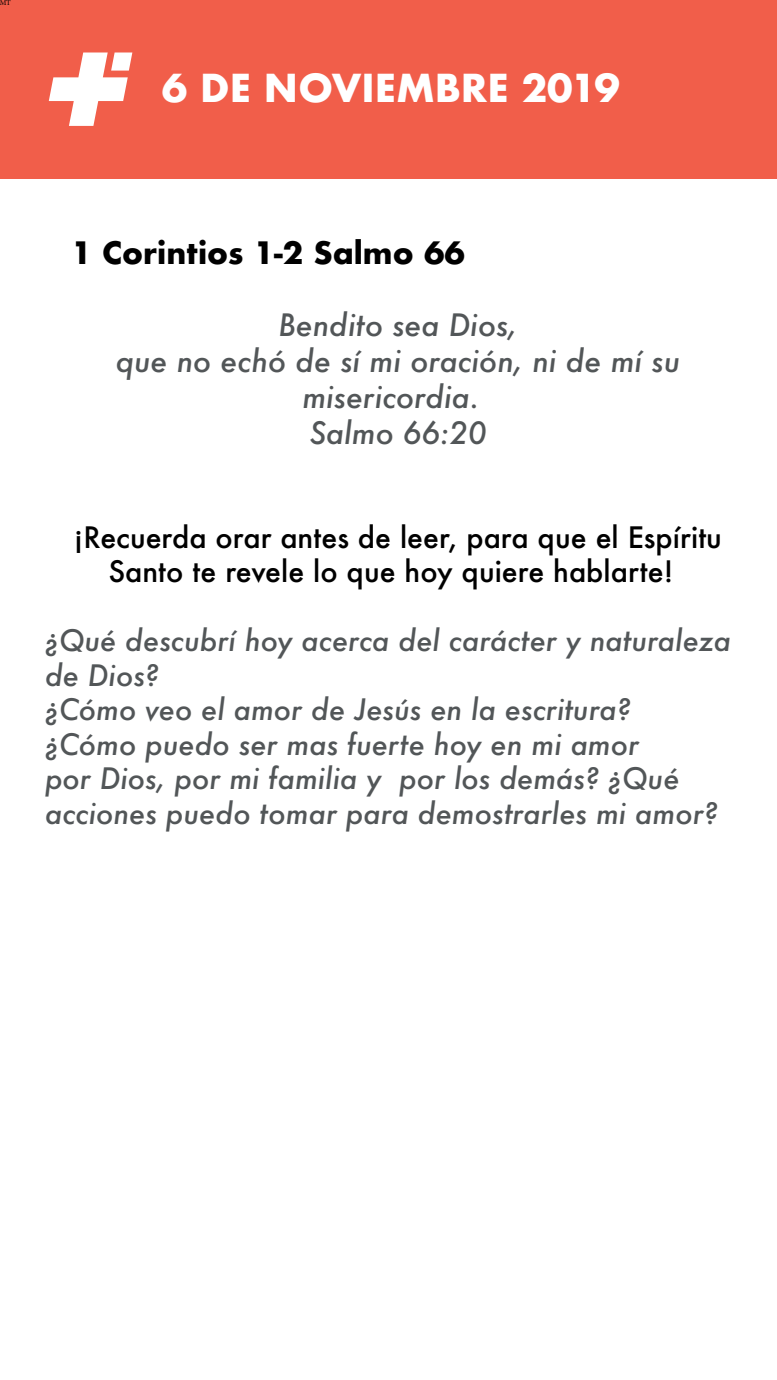
<style>
.page{position:relative;width:777px;height:1380px;background:#fff}
.page>*{position:absolute;margin:0;border:0;box-sizing:border-box;transform-origin:0 0}
.t1{font:700 37.5px "Futura";color:#fff}
.t2{font:italic 500 30px/36px "Futura";color:#525658;text-align:center}
.t3{font:700 30px "Futura";color:#000}
.t4{font:italic 500 28.75px/34.5px "Futura";color:#525658}
.t5{font:500 28.75px/34.5px "Futura";color:#000;text-align:center}
.t6{font:7.5px "Minion Pro";color:#000}
</style>
<div class="page">
<div style="left:0;top:0;width:776px;height:178px;background:#f15e4a"></div>
<svg style="left:49px;top:52px;width:83px;height:74px"></svg>
<p class="t6" style="left:0;top:-2px;width:13px">MT</p>
<p class="t1" style="left:162px;top:61px;width:459px">6 DE NOVIEMBRE 2019</p>
<p class="t3" style="left:72px;top:231px;width:394px">1 Corintios 1-2 Salmo 66</p>
<p class="t2" style="left:278px;top:307px;width:240px">Bendito sea Dios,</p>
<p class="t2" style="left:116px;top:343px;width:565px">que no echó de sí mi oración, ni de mí su misericordia.</p>
<p class="t2" style="left:309px;top:415px;width:179px">Salmo 66:20</p>
<p class="t5" style="left:74px;top:520px;width:649px">¡Recuerda orar antes de leer, para que el Espíritu<br>Santo te revele lo que hoy quiere hablarte!</p>
<p class="t4" style="left:45px;top:623px;width:687px">¿Qué descubrí hoy acerca del carácter y naturaleza de Dios?</p>
<p class="t4" style="left:45px;top:692px;width:587px">¿Cómo veo el amor de Jesús en la escritura?</p>
<p class="t4" style="left:45px;top:727px;width:674px">¿Cómo puedo ser mas fuerte hoy en mi amor<br>por Dios, por mi familia y por los demás? ¿Qué acciones puedo tomar para demostrarles mi amor?</p>
</div>
